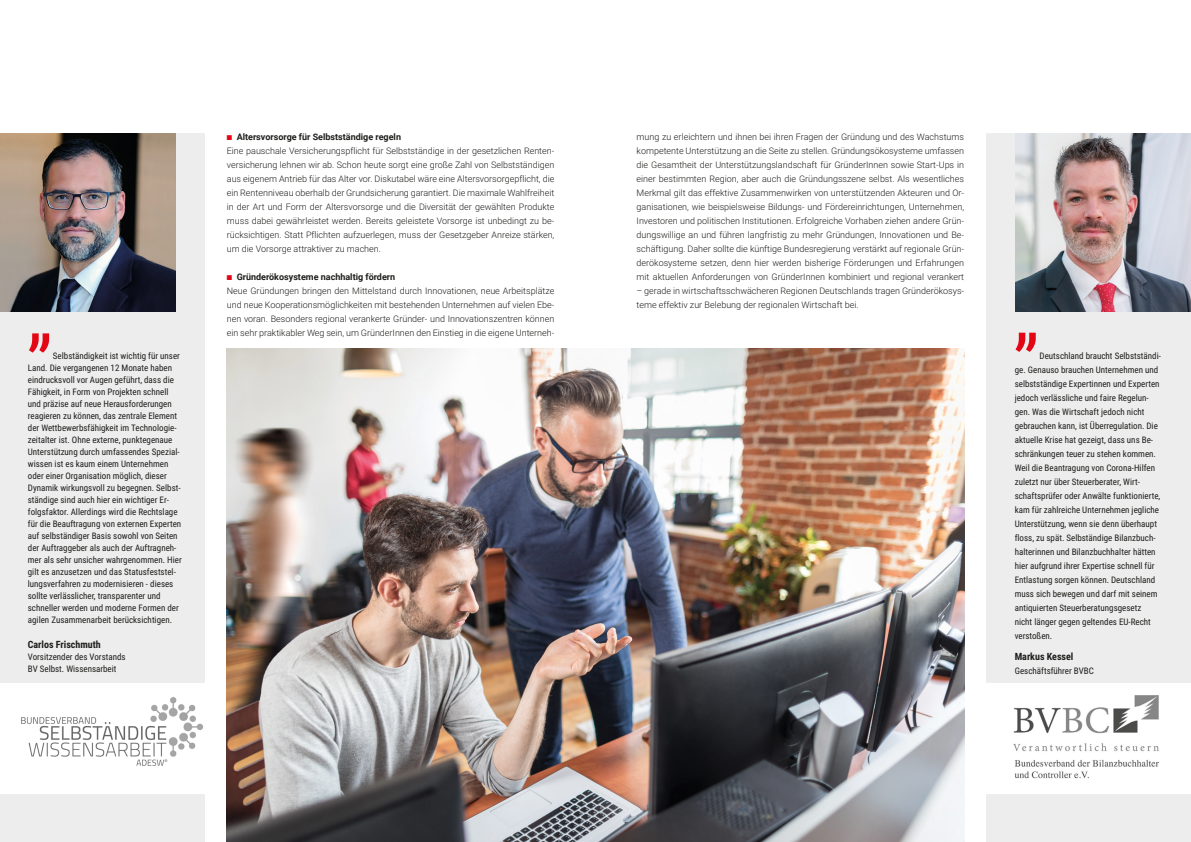
<style>
.page{position:relative;width:1191px;height:842px;background:#fff}
.page>*{position:absolute;margin:0;border:0;box-sizing:border-box;transform-origin:0 0}
.t1{font:72px "Roboto";color:#e30614}
.t2{font:700 10px "Roboto Condensed";color:#1d1d1b}
.t3{font:300 9px/14px "Roboto";color:#1d1d1b;text-align:justify}
.t4{font:9px/12px "Roboto Condensed";color:#1d1d1b}
.t5{font:700 9px "Roboto";color:#1d1d1b}
.s1{color:#e30614}
</style>
<div class="page">
<div style="left:0;top:133px;width:204px;height:709px;background:#ededed"></div>
<img style="left:0;top:133px;width:176px;height:179px">
<div style="left:0;top:683px;width:204px;height:111px;background:#fff"></div>
<img style="left:21px;top:697px;width:182px;height:69px">
<img style="left:227px;top:349px;width:737px;height:493px">
<div style="left:986px;top:133px;width:205px;height:709px;background:#ededed"></div>
<img style="left:1015px;top:133px;width:176px;height:178px">
<div style="left:986px;top:683px;width:205px;height:111px;background:#fff"></div>
<img style="left:1013px;top:695px;width:146px;height:84px">
<p class="t5" style="left:227px;top:130px;width:176px"><span class="s1">■</span> Altersvorsorge für Selbstständige regeln</p>
<p class="t3" style="left:227px;top:143px;width:329px">Eine pauschale Versicherungspflicht für Selbstständige in der gesetzlichen Renten&shy;versicherung lehnen wir ab. Schon heute sorgt eine große Zahl von Selbstständigen aus eigenem Antrieb für das Alter vor. Diskutabel wäre eine Altersvorsorgepflicht, die ein Rentenniveau oberhalb der Grundsicherung garantiert. Die maximale Wahlfreiheit in der Art und Form der Altersvorsorge und die Diversität der gewählten Produkte muss dabei gewährleistet werden. Bereits geleistete Vorsorge ist unbedingt zu be&shy;rücksichtigen. Statt Pflichten aufzuerlegen, muss der Gesetzgeber Anreize stärken, um die Vorsorge attraktiver zu machen.</p>
<p class="t5" style="left:227px;top:270px;width:170px"><span class="s1">■</span> Gründerökosysteme nachhaltig fördern</p>
<p class="t3" style="left:227px;top:283px;width:329px">Neue Gründungen bringen den Mittelstand durch Innovationen, neue Arbeitsplätze und neue Kooperationsmöglichkeiten mit bestehenden Unternehmen auf vielen Ebe&shy;nen voran. Besonders regional verankerte Gründer- und Innovationszentren können ein sehr praktikabler Weg sein, um GründerInnen den Einstieg in die eigene Unterneh-</p>
<p class="t3" style="left:636px;top:129px;width:329px">mung zu erleichtern und ihnen bei ihren Fragen der Gründung und des Wachstums kompetente Unterstützung an die Seite zu stellen. Gründungsökosysteme umfassen die Gesamtheit der Unterstützungslandschaft für GründerInnen sowie Start-Ups in einer bestimmten Region, aber auch die Gründungsszene selbst. Als wesentliches Merkmal gilt das effektive Zusammenwirken von unterstützenden Akteuren und Or&shy;ganisationen, wie beispielsweise Bildungs- und Fördereinrichtungen, Unternehmen, Investoren und politischen Institutionen. Erfolgreiche Vorhaben ziehen andere Grün&shy;dungswillige an und führen langfristig zu mehr Gründungen, Innovationen und Be&shy;schäftigung. Daher sollte die künftige Bundesregierung verstärkt auf regionale Grün&shy;derökosysteme setzen, denn hier werden bisherige Förderungen und Erfahrungen mit aktuellen Anforderungen von GründerInnen kombiniert und regional verankert</p>
<p class="t3" style="left:636px;top:283px;width:329px">– gerade in wirtschaftsschwächeren Regionen Deutschlands tragen Gründerökosys&shy;teme effektiv zur Belebung der regionalen Wirtschaft bei.</p>
<p class="t1" style="left:28px;top:266px;width:26px">„</p>
<p class="t1" style="left:1014px;top:265px;width:26px">„</p>
<p class="t4" style="left:1014px;top:348px;width:148px;line-height:14px;text-indent:25px">Deutschland braucht Selbstständi&shy;ge. Genauso brauchen Unternehmen und selbstständige Expertinnen und Experten jedoch verlässliche und faire Regelun&shy;gen. Was die Wirtschaft jedoch nicht gebrauchen kann, ist Überregulation. Die aktuelle Krise hat gezeigt, dass uns Be&shy;schränkungen teuer zu stehen kommen.<br>Weil die Beantragung von Corona-Hilfen zuletzt nur über Steuerberater, Wirt&shy;schaftsprüfer oder Anwälte funktionierte, kam für zahlreiche Unternehmen jegliche Unterstützung, wenn sie denn überhaupt floss, zu spät. Selbständige Bilanzbuch&shy;halterinnen und Bilanzbuchhalter hätten hier aufgrund ihrer Expertise schnell für Entlastung sorgen können. Deutschland muss sich bewegen und darf mit seinem antiquierten Steuerberatungsgesetz nicht länger gegen geltendes EU-Recht verstoßen.</p>
<p class="t2" style="left:1014px;top:649px;width:60px">Markus Kessel</p>
<p class="t4" style="left:1014px;top:664px;width:81px">Geschäftsführer BVBC</p>
<p class="t4" style="left:28px;top:350px;width:155px;text-indent:25px">Selbständigkeit ist wichtig für unser Land. Die vergangenen 12 Monate haben eindrucksvoll vor Augen geführt, dass die Fähigkeit, in Form von Projekten schnell und präzise auf neue Herausforderungen reagieren zu können, das zentrale Element der Wettbewerbsfähigkeit im Technologie&shy;zeitalter ist. Ohne externe, punktegenaue Unterstützung durch umfassendes Spezial&shy;wissen ist es kaum einem Unternehmen oder einer Organisation möglich, dieser Dynamik wirkungsvoll zu begegnen. Selbst&shy;ständige sind auch hier ein wichtiger Er&shy;folgsfaktor. Allerdings wird die Rechtslage für die Beauftragung von externen Experten auf selbständiger Basis sowohl von Seiten der Auftraggeber als auch der Auftragneh&shy;mer als sehr unsicher wahrgenommen. Hier gilt es anzusetzen und das Statusfeststel&shy;lungsverfahren zu modernisieren - dieses sollte verlässlicher, transparenter und schneller werden und moderne Formen der agilen Zusammenarbeit berücksichtigen.</p>
<p class="t2" style="left:28px;top:637px;width:74px">Carlos Frischmuth</p>
<p class="t4" style="left:28px;top:650px;width:99px">Vorsitzender des Vorstands</p>
<p class="t4" style="left:28px;top:662px;width:90px">BV Selbst. Wissensarbeit</p>
</div>
